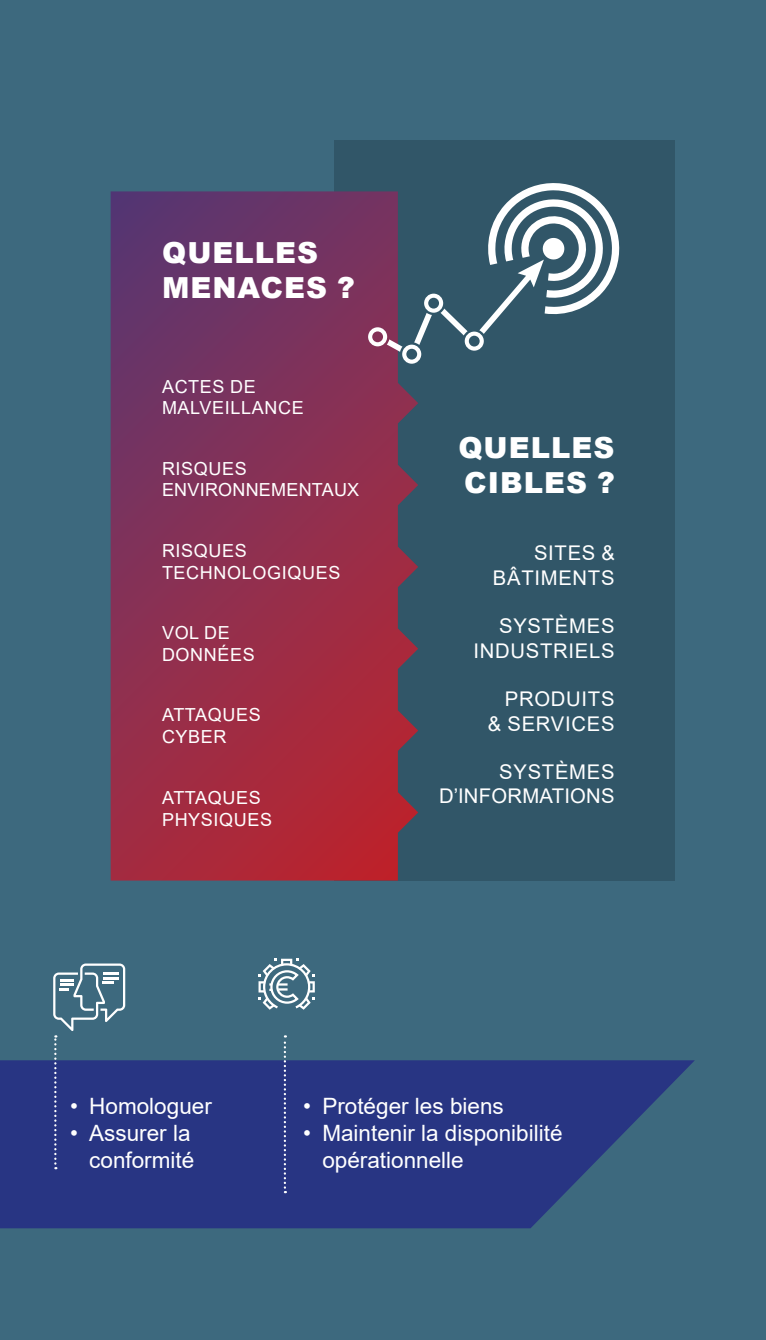
<style>
.page{position:relative;width:766px;height:1340px;background:#fff}
.page>*{position:absolute;margin:0;border:0;box-sizing:border-box;transform-origin:0 0}
.t1{font:900 29.03px/34.9px "Arial";letter-spacing:.035em;color:#fff}
.t2{font:22.5px/27px "Arial";color:#fff;text-align:right}
.t3{font:20.25px/24.3px "Arial";letter-spacing:.035em;color:#fff;text-align:right}
.t4{font:20.25px/24.3px "Arial";letter-spacing:.01em;color:#fff;text-align:right}
.t5{font:18px/21.6px "Arial";letter-spacing:.035em;color:#fff}
.t6{font:18px/21.6px "Arial";letter-spacing:.015em;color:#fff}
</style>
<div class="page">
<div style="left:0;top:0;width:765px;height:1339px;background:#3d697e"></div>
<div style="left:334px;top:140px;width:340px;height:740px;background:#315668"></div>
<svg style="left:111px;top:191px;width:307px;height:689px;background:#883051"></svg>
<svg style="left:0;top:1060px;width:694px;height:168px;background:#2a3b82"></svg>
<svg style="left:284px;top:1035px;width:2px;height:158px"></svg>
<svg style="left:53px;top:963px;width:72px;height:206px"></svg>
<svg style="left:368px;top:183px;width:252px;height:181px"></svg>
<svg style="left:258px;top:958px;width:57px;height:51px"></svg>
<p class="t1" style="left:162px;top:234px;width:194px">QUELLES<br>MENACES ?</p>
<p class="t5" style="left:162px;top:375px;width:143px">ACTES DE<br>MALVEILLANCE</p>
<p class="t6" style="left:162px;top:457px;width:199px">RISQUES<br>ENVIRONNEMENTAUX</p>
<p class="t5" style="left:162px;top:539px;width:180px">RISQUES<br>TECHNOLOGIQUES</p>
<p class="t5" style="left:162px;top:621px;width:94px">VOL DE<br>DONNÉES</p>
<p class="t5" style="left:162px;top:703px;width:100px">ATTAQUES<br>CYBER</p>
<p class="t5" style="left:162px;top:787px;width:112px">ATTAQUES<br>PHYSIQUES</p>
<p class="t1" style="left:458px;top:429px;width:158px">QUELLES<br>CIBLES ?</p>
<p class="t3" style="left:492px;top:541px;width:123px">SITES &amp;<br>BÂTIMENTS</p>
<p class="t3" style="left:473px;top:614px;width:143px">SYSTÈMES<br>INDUSTRIELS</p>
<p class="t3" style="left:488px;top:686px;width:128px">PRODUITS &amp; SERVICES</p>
<p class="t4" style="left:439px;top:759px;width:177px">SYSTÈMES<br>D’INFORMATIONS</p>
<p class="t2" style="left:70px;top:1092px;width:143px">• Homologuer</p>
<p class="t2" style="left:70px;top:1119px;width:126px">• Assurer la conformité</p>
<p class="t2" style="left:303px;top:1092px;width:202px">• Protéger les biens</p>
<p class="t2" style="left:322px;top:1119px;width:242px;text-align:left;text-indent:-19px">• Maintenir la disponibilité opérationnelle</p>
</div>
